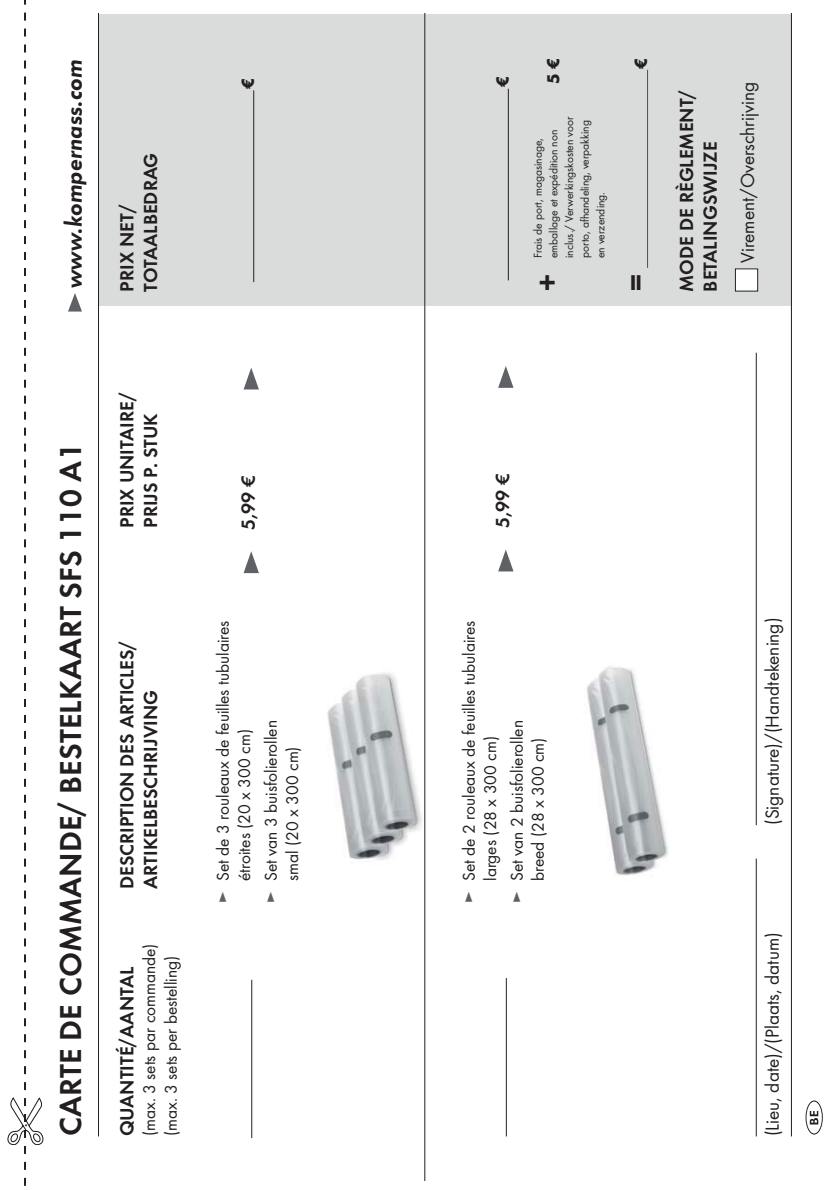
<style>
.page{position:relative;width:839px;height:1190px;background:#fff}
.page>*{position:absolute;margin:0;border:0;box-sizing:border-box;transform-origin:0 0}
.t1{font:31.4px "Futura Dem";color:#231f20}
.t2{font:700 31.4px "Futura";color:#231f20}
.t3{font:24.8px "Futura Dem Obl";color:#231f20}
.t4{font:19.6px/23.6px "Futura Dem";color:#231f20}
.t5{font:19.6px "Futura Boo";color:#231f20}
.t6{font:17.6px/21.2px "Futura Boo";color:#231f20}
.t7{font:700 17.6px "Futura";color:#231f20}
.t8{font:11.8px/15.6px "Futura Boo";color:#231f20}
.s1{color:#5e6266}
</style>
<div class="page">
<svg style="left:8px;top:0;width:35px;height:1186px"></svg>
<div style="left:99px;top:14px;width:692px;height:291px;background:#d9dcdb"></div>
<hr style="left:755px;top:858px;width:1px;height:278px;background:#231f20">
<hr style="left:755px;top:353px;width:1px;height:472px;background:#231f20">
<div style="left:735px;top:269px;width:22px;height:22px;background:#fff"></div>
<hr style="left:646px;top:70px;width:1px;height:198px;background:#4c5052">
<hr style="left:98px;top:14px;width:1px;height:1122px;background:#231f20">
<hr style="left:790px;top:14px;width:1px;height:1122px;background:#231f20">
<div style="left:805px;top:1100px;width:17px;height:34px;border:1px solid #231f20;border-radius:50%"></div>
<svg style="left:809px;top:1110px;width:8px;height:14px"></svg>
<svg style="left:68px;top:293px;width:14px;height:18px"></svg>
<hr style="left:251px;top:979px;width:1px;height:159px;background:#231f20">
<svg style="left:243px;top:551px;width:16px;height:22px"></svg>
<svg style="left:243px;top:368px;width:16px;height:21px"></svg>
<hr style="left:253px;top:90px;width:1px;height:192px;background:#231f20">
<hr style="left:505px;top:978px;width:1px;height:158px;background:#231f20">
<svg style="left:498px;top:549px;width:15px;height:22px"></svg>
<svg style="left:498px;top:366px;width:15px;height:22px"></svg>
<hr style="left:507px;top:89px;width:1px;height:191px;background:#231f20">
<hr style="left:424px;top:14px;width:1px;height:1166px;background:#231f20">
<img style="left:327px;top:673px;width:95px;height:187px">
<img style="left:586px;top:666px;width:82px;height:210px">
<h2 class="t3" style="left:59px;top:288px;width:230px;rotate:-90deg">www.kompernass.com</h2>
<p class="t4" style="left:116px;top:291px;width:140px;rotate:-90deg">PRIX NET/<br>TOTAALBEDRAG</p>
<p class="t7" style="left:241px;top:89px;width:12px;rotate:-90deg">€</p>
<h1 class="t1" style="left:57px;top:1136px;width:695px;rotate:-90deg">CARTE DE COMMANDE/ BESTELKAART SFS 110 A1</h1>
<p class="t4" style="left:116px;top:528px;width:138px;rotate:-90deg">PRIX UNITAIRE/<br>PRIJS P. STUK</p>
<p class="t4" style="left:116px;top:889px;width:251px;rotate:-90deg">DESCRIPTION DES ARTICLES/<br>ARTIKELBESCHRIJVING</p>
<p class="t6" style="left:139px;top:1136px;width:194px;rotate:-90deg">(max. 3 sets par commande) (max. 3 sets per bestelling)</p>
<p class="t4" style="left:116px;top:1136px;width:171px;rotate:-90deg">QUANTITÉ/AANTAL</p>
<p class="t4" style="left:237px;top:530px;width:56px;rotate:-90deg">5,99 €</p>
<p class="t6" style="left:213px;top:881px;width:262px;text-indent:-22px;rotate:-90deg"><span class="s1">►</span> Set de 3 rouleaux de feuilles tubulaires étroites (20 x 300 cm)</p>
<p class="t6" style="left:261px;top:903px;width:184px;text-align:center;rotate:-90deg"><span class="s1">►</span> Set van 3 buisfolierollen smal (20 x 300 cm)</p>
<p class="t7" style="left:495px;top:87px;width:12px;rotate:-90deg">€</p>
<p class="t7" style="left:546px;top:84px;width:27px;rotate:-90deg">5 €</p>
<p class="t8" style="left:530px;top:258px;width:143px;rotate:-90deg">Frais de port, magasinage, emballage et expédition non inclus./ Verwerkingskosten voor porto, afhandeling, verpakking en verzending.</p>
<h1 class="t2" style="left:534px;top:292px;width:20px;rotate:-90deg">+</h1>
<p class="t7" style="left:633px;top:69px;width:12px;rotate:-90deg">€</p>
<h1 class="t2" style="left:623px;top:291px;width:20px;rotate:-90deg">=</h1>
<p class="t4" style="left:675px;top:291px;width:204px;rotate:-90deg">MODE DE RÈGLEMENT/<br>BETALINGSWIJZE</p>
<p class="t5" style="left:738px;top:263px;width:182px;rotate:-90deg">Virement/Overschrijving</p>
<p class="t4" style="left:492px;top:528px;width:56px;rotate:-90deg">5,99 €</p>
<p class="t6" style="left:459px;top:881px;width:262px;text-indent:-22px;rotate:-90deg"><span class="s1">►</span> Set de 2 rouleaux de feuilles tubulaires larges (28 x 300 cm)</p>
<p class="t6" style="left:507px;top:903px;width:184px;text-align:center;rotate:-90deg"><span class="s1">►</span> Set van 2 buisfolierollen breed (28 x 300 cm)</p>
<p class="t5" style="left:762px;top:825px;width:209px;rotate:-90deg">(Signature)/(Handtekening)</p>
<p class="t5" style="left:762px;top:1136px;width:205px;rotate:-90deg">(Lieu, date)/(Plaats, datum)</p>
</div>
